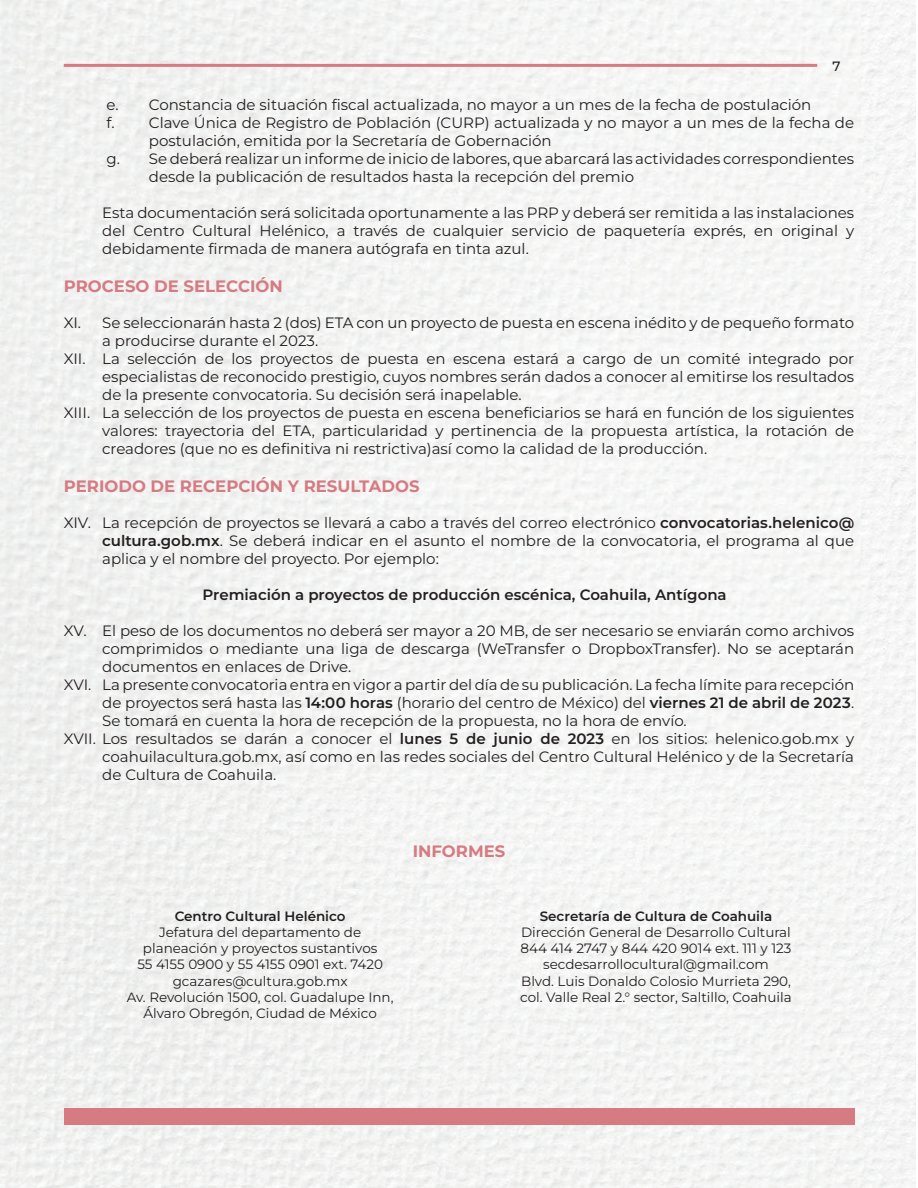
<style>
.page{position:relative;width:918px;height:1188px;background:#fff}
.page>*{position:absolute;margin:0;border:0;box-sizing:border-box;transform-origin:0 0}
.t1{font:700 16.5px "Montserrat";color:#d67b82}
.t2{font:15px/18px "Montserrat";color:#231f20;text-align:justify}
.t3{font:600 15px "Montserrat";color:#231f20}
.t4{font:13.5px/16.2px "Montserrat";color:#231f20;text-align:center}
.t5{font:600 13.5px "Montserrat";color:#231f20}
.t6{font:500 13.5px "Montserrat";color:#231f20}
.s1{font-weight:600}
</style>
<div class="page">
<hr style="left:64px;top:64px;width:753px;height:3px;background:#d67b82">
<div style="left:64px;top:1108px;width:790px;height:16px;background:#d67b82"></div>
<p class="t6" style="left:833px;top:57px;width:10px">7</p>
<p class="t2" style="left:106px;top:95px;width:706px">e. Constancia de situación fiscal actualizada, no mayor a un mes de la fecha de postulación</p>
<p class="t2" style="left:106px;top:113px;width:749px">f. Clave Única de Registro de Población (CURP) actualizada y no mayor a un mes de la fecha de</p>
<p class="t2" style="left:149px;top:131px;width:404px">postulación, emitida por la Secretaría de Gobernación</p>
<p class="t2" style="left:106px;top:149px;width:749px">g. Se deberá realizar un informe de inicio de labores, que abarcará las actividades correspondientes</p>
<p class="t2" style="left:149px;top:167px;width:487px">desde la publicación de resultados hasta la recepción del premio</p>
<p class="t2" style="left:102px;top:203px;width:754px">Esta documentación será solicitada oportunamente a las PRP y deberá ser remitida a las instalaciones del Centro Cultural Helénico, a través de cualquier servicio de paquetería exprés, en original y debidamente firmada de manera autógrafa en tinta azul.</p>
<p class="t1" style="left:64px;top:275px;width:220px">PROCESO DE SELECCIÓN</p>
<p class="t2" style="left:64px;top:313px;width:792px">XI. Se seleccionarán hasta 2 (dos) ETA con un proyecto de puesta en escena inédito y de pequeño formato</p>
<p class="t2" style="left:102px;top:331px;width:218px">a producirse durante el 2023.</p>
<p class="t2" style="left:64px;top:349px;width:792px">XII. La selección de los proyectos de puesta en escena estará a cargo de un comité integrado por</p>
<p class="t2" style="left:102px;top:367px;width:753px">especialistas de reconocido prestigio, cuyos nombres serán dados a conocer al emitirse los resultados</p>
<p class="t2" style="left:102px;top:385px;width:421px">de la presente convocatoria. Su decisión será inapelable.</p>
<p class="t2" style="left:64px;top:403px;width:792px">XIII. La selección de los proyectos de puesta en escena beneficiarios se hará en función de los siguientes</p>
<p class="t2" style="left:102px;top:421px;width:754px">valores: trayectoria del ETA, particularidad y pertinencia de la propuesta artística, la rotación de</p>
<p class="t2" style="left:102px;top:439px;width:607px">creadores (que no es definitiva ni restrictiva)así como la calidad de la producción.</p>
<p class="t1" style="left:64px;top:475px;width:357px">PERIODO DE RECEPCIÓN Y RESULTADOS</p>
<p class="t2" style="left:102px;top:513px;width:754px;text-indent:-38px">XIV. La recepción de proyectos se llevará a cabo a través del correo electrónico <span class="s1">convocatorias.helenico@ cultura.gob.mx</span>. Se deberá indicar en el asunto el nombre de la convocatoria, el programa al que aplica y el nombre del proyecto. Por ejemplo:</p>
<p class="t3" style="left:203px;top:584px;width:526px">Premiación a proyectos de producción escénica, Coahuila, Antígona</p>
<p class="t2" style="left:64px;top:621px;width:792px">XV. El peso de los documentos no deberá ser mayor a 20 MB, de ser necesario se enviarán como archivos</p>
<p class="t2" style="left:102px;top:639px;width:754px">comprimidos o mediante una liga de descarga (WeTransfer o DropboxTransfer). No se aceptarán</p>
<p class="t2" style="left:102px;top:657px;width:251px">documentos en enlaces de Drive.</p>
<p class="t2" style="left:64px;top:675px;width:792px">XVI. La presente convocatoria entra en vigor a partir del día de su publicación. La fecha límite para recepción</p>
<p class="t2" style="left:102px;top:693px;width:754px">de proyectos será hasta las <span class="s1">14:00 horas</span> (horario del centro de México) del <span class="s1">viernes 21 de abril de 2023</span>.</p>
<p class="t2" style="left:102px;top:711px;width:586px">Se tomará en cuenta la hora de recepción de la propuesta, no la hora de envío.</p>
<p class="t2" style="left:64px;top:729px;width:792px">XVII. Los resultados se darán a conocer el <span class="s1">lunes 5 de junio de 2023</span> en los sitios: helenico.gob.mx y</p>
<p class="t2" style="left:102px;top:747px;width:753px">coahuilacultura.gob.mx, así como en las redes sociales del Centro Cultural Helénico y de la Secretaría</p>
<p class="t2" style="left:102px;top:765px;width:176px">de Cultura de Coahuila.</p>
<p class="t5" style="left:175px;top:907px;width:172px">Centro Cultural Helénico</p>
<p class="t4" style="left:127px;top:924px;width:268px">Jefatura del departamento de planeación y proyectos sustantivos<br>55 4155 0900 y 55 4155 0901 ext. 7420 gcazares@cultura.gob.mx<br>Av. Revolución 1500, col. Guadalupe Inn, Álvaro Obregón, Ciudad de México</p>
<p class="t1" style="left:413px;top:840px;width:94px">INFORMES</p>
<p class="t5" style="left:540px;top:907px;width:234px">Secretaría de Cultura de Coahuila</p>
<p class="t4" style="left:520px;top:924px;width:273px">Dirección General de Desarrollo Cultural 844 414 2747 y 844 420 9014 ext. 111 y 123 secdesarrollocultural@gmail.com<br>Blvd. Luis Donaldo Colosio Murrieta 290, col. Valle Real 2.° sector, Saltillo, Coahuila</p>
</div>
